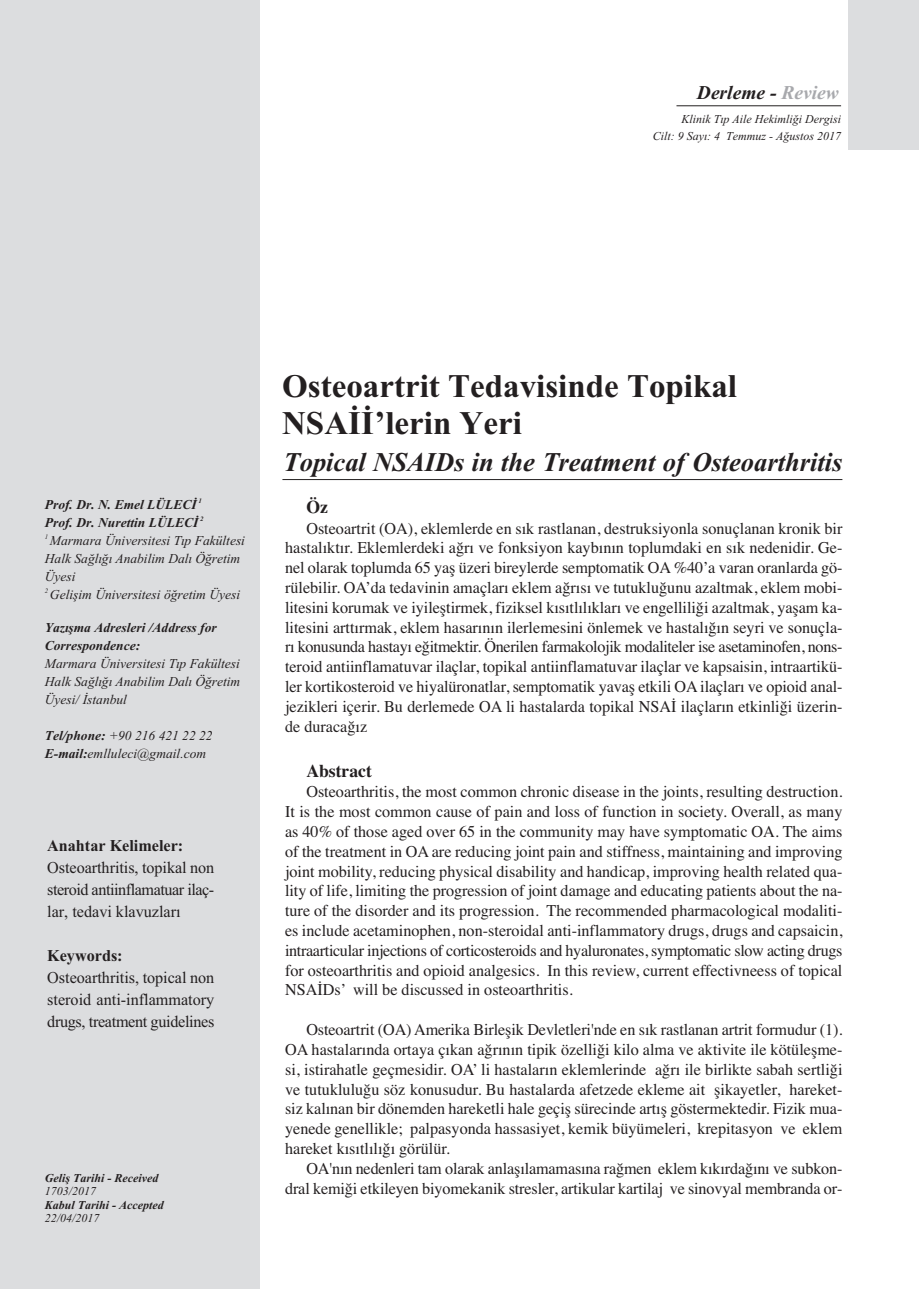
<style>
.page{position:relative;width:919px;height:1289px;background:#fff}
.page>*{position:absolute;margin:0;border:0;box-sizing:border-box;transform-origin:0 0}
.t1{font:700 33px/37.5px "Times New Roman";color:#231f20}
.t2{font:italic 700 27px "Times New Roman";color:#231f20}
.t3{font:italic 700 19.5px "Times New Roman";color:#231f20}
.t4{font:700 18px "Times";color:#231f20}
.t5{font:16.5px/19.8px "Times";letter-spacing:-.01em;color:#231f20;text-align:justify}
.t6{font:16.5px/21.9px "Times New Roman";letter-spacing:-.02em;color:#231f20;text-align:justify}
.t7{font:700 16.5px "Times New Roman";color:#231f20}
.t8{font:italic 13.5px/18px "Times New Roman";color:#231f20}
.t9{font:italic 700 13.5px/18px "Times New Roman";color:#231f20}
.t10{font:italic 12px/16.6px "Times New Roman";color:#231f20;text-align:right}
.t11{font:italic 700 12px "Times New Roman";color:#231f20}
.s1{color:#a8a9ad}
.s2{font-weight:700}
</style>
<div class="page">
<div style="left:0;top:0;width:260px;height:1288px;background:#dcdddf"></div>
<div style="left:848px;top:0;width:70px;height:149px;background:#dcdddf"></div>
<hr style="left:282px;top:479px;width:560px;height:1px;background:#231f20">
<hr style="left:676px;top:105px;width:165px;height:1px;background:#231f20">
<p class="t3" style="left:696px;top:86px;width:143px">Derleme - <span class="s1">Review</span></p>
<p class="t10" style="left:652px;top:112px;width:190px">Klinik Tıp Aile Hekimliği Dergisi<br>Cilt: 9 Sayı: 4 Temmuz - Ağustos 2017</p>
<p class="t8" style="left:45px;top:497px;width:202px"><span class="s2">Prof. Dr. N. Emel LÜLECİ</span> <sup>1<br></sup><span class="s2">Prof. Dr. Nurettin LÜLECİ</span> <sup>2<br></sup><sup>1</sup> Marmara Üniversitesi Tıp Fakültesi<br>Halk Sağlığı Anabilim Dalı Öğretim<br>Üyesi<br><sup>2</sup> Gelişim Üniversitesi öğretim Üyesi</p>
<p class="t9" style="left:45px;top:619px;width:173px">Yazışma Adresleri /Address for<br>Correspondence:</p>
<p class="t8" style="left:45px;top:655px;width:197px;text-align:justify">Marmara Üniversitesi Tıp Fakültesi Halk Sağlığı Anabilim Dalı Öğretim Üyesi/ İstanbul</p>
<p class="t8" style="left:45px;top:727px;width:169px"><span class="s2">Tel/phone:</span> +90 216 421 22 22<br><span class="s2">E-mail:</span>emlluleci@gmail.com</p>
<p class="t7" style="left:47px;top:840px;width:138px">Anahtar Kelimeler:</p>
<p class="t6" style="left:47px;top:858px;width:169px">Osteoarthritis, topikal non steroid antiinflamatuar ilaç&shy;lar, tedavi klavuzları</p>
<p class="t7" style="left:47px;top:950px;width:77px">Keywords:</p>
<p class="t6" style="left:47px;top:968px;width:169px">Osteoarthritis, topical non steroid anti-inflammatory drugs, treatment guidelines</p>
<p class="t11" style="left:45px;top:1173px;width:115px">Geliş Tarihi - Received</p>
<p class="t10" style="left:45px;top:1184px;width:53px">1703/2017</p>
<p class="t11" style="left:45px;top:1200px;width:121px">Kabul Tarihi - Accepted</p>
<p class="t10" style="left:45px;top:1211px;width:56px">22/04/2017</p>
<h1 class="t1" style="left:282px;top:370px;width:456px">Osteoartrit Tedavisinde Topikal<br>NSAİİ’lerin Yeri</h1>
<h2 class="t2" style="left:283px;top:453px;width:560px">Topical NSAIDs in the Treatment of Osteoarthritis</h2>
<p class="t4" style="left:306px;top:501px;width:23px">Öz</p>
<p class="t5" style="left:285px;top:519px;width:559px;text-indent:21px">Osteoartrit (OA), eklemlerde en sık rastlanan, destruksiyonla sonuçlanan kronik bir hastalıktır. Eklemlerdeki ağrı ve fonksiyon kaybının toplumdaki en sık nedenidir. Ge&shy;nel olarak toplumda 65 yaş üzeri bireylerde semptomatik OA %40’a varan oranlarda gö&shy;rülebilir. OA’da tedavinin amaçları eklem ağrısı ve tutukluğunu azaltmak, eklem mobi&shy;litesini korumak ve iyileştirmek, fiziksel kısıtlılıkları ve engelliliği azaltmak, yaşam ka&shy;litesini arttırmak, eklem hasarının ilerlemesini önlemek ve hastalığın seyri ve sonuçla&shy;rı konusunda hastayı eğitmektir. Önerilen farmakolojik modaliteler ise asetaminofen, nons&shy;teroid antiinflamatuvar ilaçlar, topikal antiinflamatuvar ilaçlar ve kapsaisin, intraartikü&shy;ler kortikosteroid ve hiyalüronatlar, semptomatik yavaş etkili OA ilaçları ve opioid anal&shy;jezikleri içerir. Bu derlemede OA li hastalarda topikal NSAİ ilaçların etkinliği üzerin&shy;de duracağız</p>
<p class="t4" style="left:306px;top:765px;width:67px">Abstract</p>
<p class="t5" style="left:285px;top:783px;width:559px;text-indent:21px">Osteoarthritis, the most common chronic disease in the joints, resulting destruction.<br>It is the most common cause of pain and loss of function in society. Overall, as many as 40% of those aged over 65 in the community may have symptomatic OA. The aims of the treatment in OA are reducing joint pain and stiffness, maintaining and improving joint mobility, reducing physical disability and handicap, improving health related qua&shy;lity of life, limiting the progression of joint damage and educating patients about the na&shy;ture of the disorder and its progression. The recommended pharmacological modaliti&shy;es include acetaminophen, non-steroidal anti-inflammatory drugs, drugs and capsaicin, intraarticular injections of corticosteroids and hyaluronates, symptomatic slow acting drugs for osteoarthritis and opioid analgesics. In this review, current effectivneess of topical NSAİDs’ will be discussed in osteoarthritis.</p>
<p class="t5" style="left:285px;top:1021px;width:559px;text-indent:21px">Osteoartrit (OA) Amerika Birleşik Devletleri'nde en sık rastlanan artrit formudur (1).<br>OA hastalarında ortaya çıkan ağrının tipik özelliği kilo alma ve aktivite ile kötüleşme&shy;si, istirahatle geçmesidir. OA’ li hastaların eklemlerinde ağrı ile birlikte sabah sertliği ve tutukluluğu söz konusudur. Bu hastalarda afetzede ekleme ait şikayetler, hareket&shy;siz kalınan bir dönemden hareketli hale geçiş sürecinde artış göstermektedir. Fizik mua&shy;yenede genellikle; palpasyonda hassasiyet, kemik büyümeleri, krepitasyon ve eklem hareket kısıtlılığı görülür.</p>
<p class="t5" style="left:285px;top:1159px;width:559px;text-align:right">OA'nın nedenleri tam olarak anlaşılamamasına rağmen eklem kıkırdağını ve subkon&shy;dral kemiği etkileyen biyomekanik stresler, artikular kartilaj ve sinovyal membranda or-</p>
</div>
